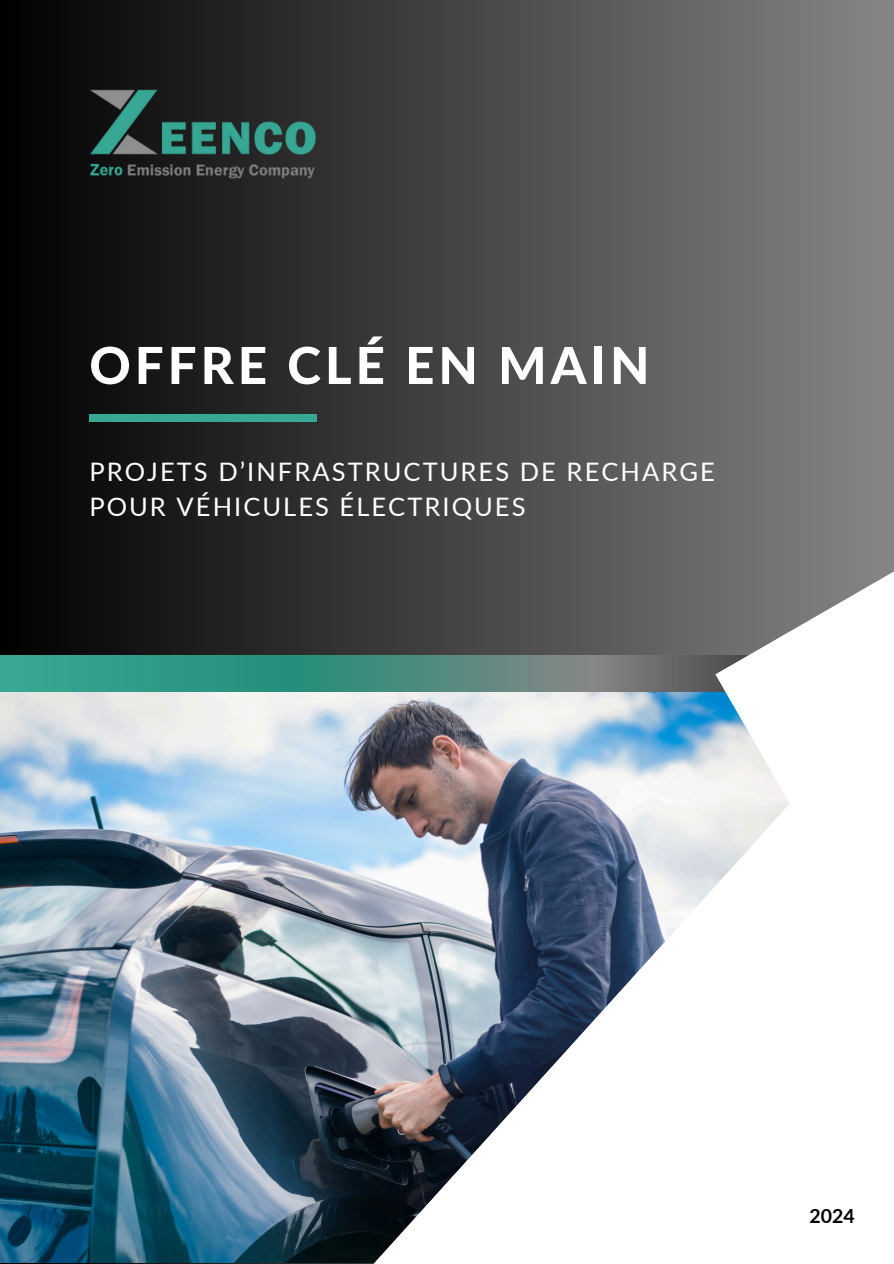
<style>
.page{position:relative;width:894px;height:1264px;background:#fff}
.page>*{position:absolute;margin:0;border:0;box-sizing:border-box;transform-origin:0 0}
.t1{font:800 51px "Lato";letter-spacing:.08em;color:#fff}
.t2{font:25.5px/34.8px "Lato";letter-spacing:.08em;color:#fff}
.t3{font:700 19.5px "Lato";color:#000}
</style>
<div class="page">
<div style="left:0;top:0;width:893px;height:1263px;background:linear-gradient(to right,#000,#868686)"></div>
<img style="left:0;top:691px;width:337px;height:571px">
<img style="left:337px;top:607px;width:556px;height:656px">
<img style="left:89px;top:89px;width:228px;height:90px">
<svg style="left:0;top:655px;width:715px;height:36px;background:#498c80"></svg>
<svg style="left:715px;top:489px;width:178px;height:364px"></svg>
<div style="left:89px;top:414px;width:228px;height:7px;background:#38a794"></div>
<h2 class="t1" style="left:89px;top:333px;width:561px">OFFRE CLÉ EN MAIN</h2>
<h1 class="t2" style="left:89px;top:454px;width:626px">PROJETS D’INFRASTRUCTURES DE RECHARGE<br>POUR VÉHICULES ÉLECTRIQUES</h1>
<p class="t3" style="left:809px;top:1203px;width:47px">2024</p>
</div>
